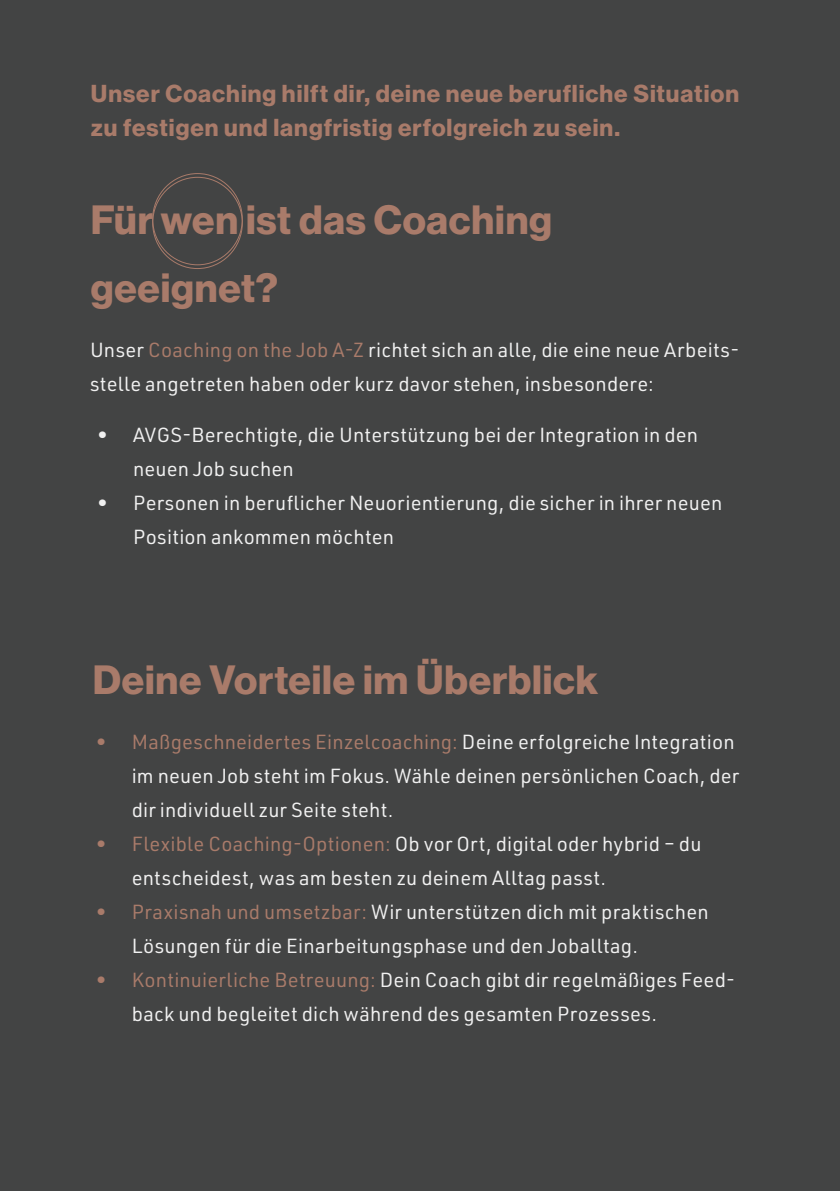
<style>
.page{position:relative;width:840px;height:1191px;background:#fff}
.page>*{position:absolute;margin:0;border:0;box-sizing:border-box;transform-origin:0 0}
.t1{font:40px/68px "N Haas Grotesk DS Pro 75 Bd";letter-spacing:.02em;color:#a97b6a}
.t2{font:24px/34px "N Haas Grotesk DS Pro 75 Bd";letter-spacing:.04em;color:#a97b6a}
.t3{font:20px/34px "URWDIN";letter-spacing:.01em;color:#f1f1f1}
.s1{color:#a97b6a}
</style>
<div class="page">
<div style="left:0;top:0;width:839px;height:1191px;background:#434444"></div>
<p class="t2" style="left:91px;top:77px;width:649px">Unser Coaching hilft dir, deine neue berufliche Situation zu festigen und langfristig erfolgreich zu sein.</p>
<h1 class="t1" style="left:91px;top:186px;width:463px">Für wen ist das Coaching geeignet?</h1>
<p class="t3" style="left:90px;top:332px;width:650px">Unser <span class="s1">Coaching on the Job A-Z</span> richtet sich an alle, die eine neue Arbeits&shy;stelle angetreten haben oder kurz davor stehen, insbesondere:</p>
<p class="t3" style="left:133px;top:417px;width:566px;text-indent:-36px">• AVGS-Berechtigte, die Unterstützung bei der Integration in den neuen Job suchen</p>
<p class="t3" style="left:133px;top:486px;width:590px;text-indent:-36px">• Personen in beruflicher Neuorientierung, die sicher in ihrer neuen<br>Position ankommen möchten</p>
<h1 class="t1" style="left:93px;top:646px;width:506px">Deine Vorteile im Überblick</h1>
<p class="t3" style="left:132px;top:724px;width:608px;text-indent:-36px"><span class="s1">• Maßgeschneidertes Einzelcoaching:</span> Deine erfolgreiche Integration im neuen Job steht im Fokus. Wähle deinen persönlichen Coach, der dir individuell zur Seite steht.</p>
<p class="t3" style="left:132px;top:826px;width:570px;text-indent:-36px"><span class="s1">• Flexible Coaching-Optionen:</span> Ob vor Ort, digital oder hybrid – du entscheidest, was am besten zu deinem Alltag passt.</p>
<p class="t3" style="left:132px;top:894px;width:578px;text-indent:-36px"><span class="s1">• Praxisnah und umsetzbar:</span> Wir unterstützen dich mit praktischen<br>Lösungen für die Einarbeitungsphase und den Joballtag.</p>
<p class="t3" style="left:132px;top:962px;width:604px;text-indent:-36px"><span class="s1">• Kontinuierliche Betreuung:</span> Dein Coach gibt dir regelmäßiges Feed&shy;back und begleitet dich während des gesamten Prozesses.</p>
</div>
